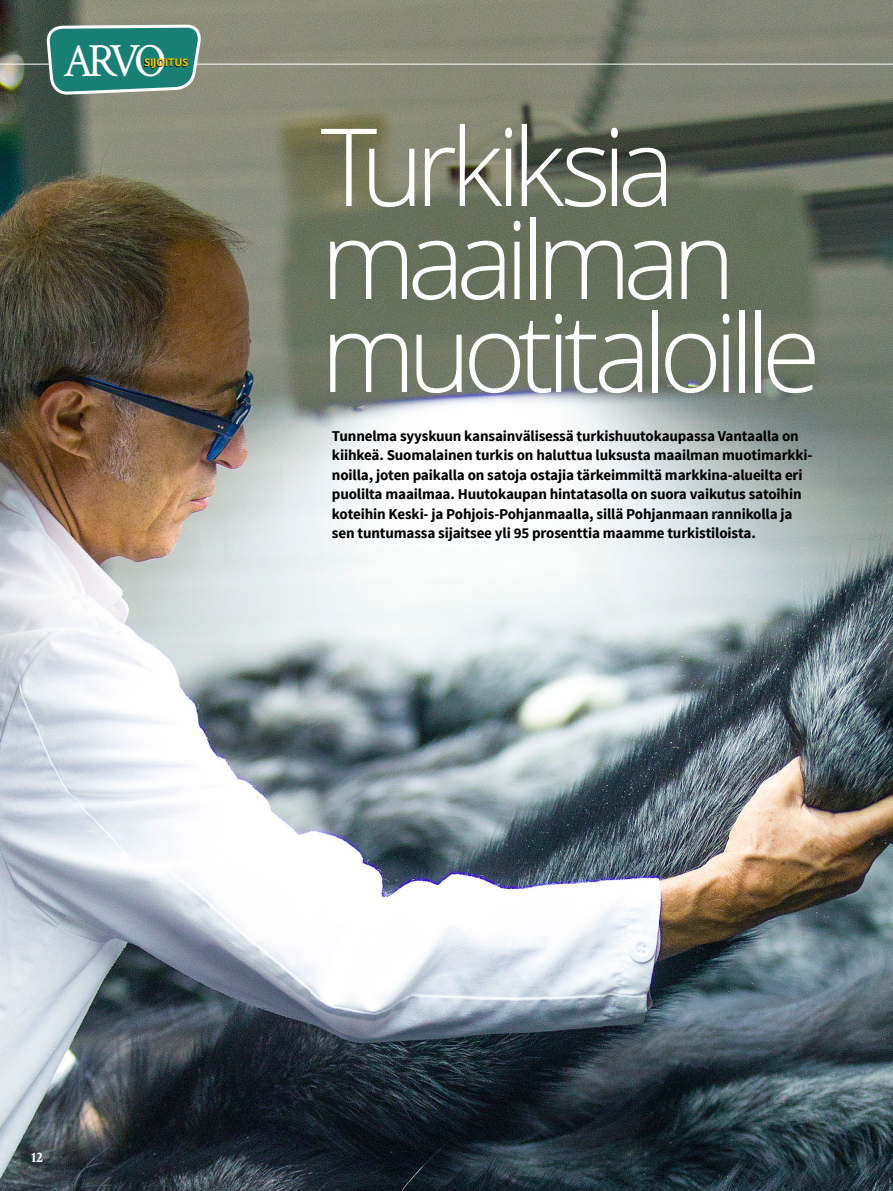
<style>
.page{position:relative;width:893px;height:1191px;background:#fff}
.page>*{position:absolute;margin:0;border:0;box-sizing:border-box;transform-origin:0 0}
.t1{font:300 108px/93px "Open Sans";letter-spacing:-.08em;color:#fff}
.t2{font:47.85px "Crimson Text";color:#fff;scale:.95 1}
.t3{font:700 15px/19.5px "Source Sans Pro";letter-spacing:-.01em;color:#000}
.t4{font:700 15px "Crimson Text";color:#fff}
.t5{font:700 10.5px "Open Sans";letter-spacing:.005em;color:#fbc100}
</style>
<div class="page">
<img style="left:0;top:0;width:893px;height:1191px">
<hr style="left:0;top:64px;width:893px;height:1px;background:#fff">
<svg style="left:47px;top:4px;width:156px;height:142px"></svg>
<h2 class="t2" style="left:63px;top:28px;width:110px">ARVO</h2>
<p class="t5" style="left:144px;top:55px;width:45px">SIJOITUS</p>
<h1 class="t1" style="left:321px;top:117px;width:502px">Turkiksia maailman muotitaloille</h1>
<p class="t3" style="left:332px;top:427px;width:482px">Tunnelma syyskuun kansainvälisessä turkishuutokaupassa Vantaalla on kiihkeä. Suomalainen turkis on haluttua luksusta maailman muotimarkki&shy;noilla, joten paikalla on satoja ostajia tärkeimmiltä markkina-alueilta eri puolilta maailmaa. Huutokaupan hintatasolla on suora vaikutus satoihin koteihin Keski- ja Pohjois-Pohjanmaalla, sillä Pohjanmaan rannikolla ja sen tuntumassa sijaitsee yli 95 prosenttia maamme turkistiloista.</p>
<p class="t4" style="left:31px;top:1148px;width:14px">12</p>
</div>
